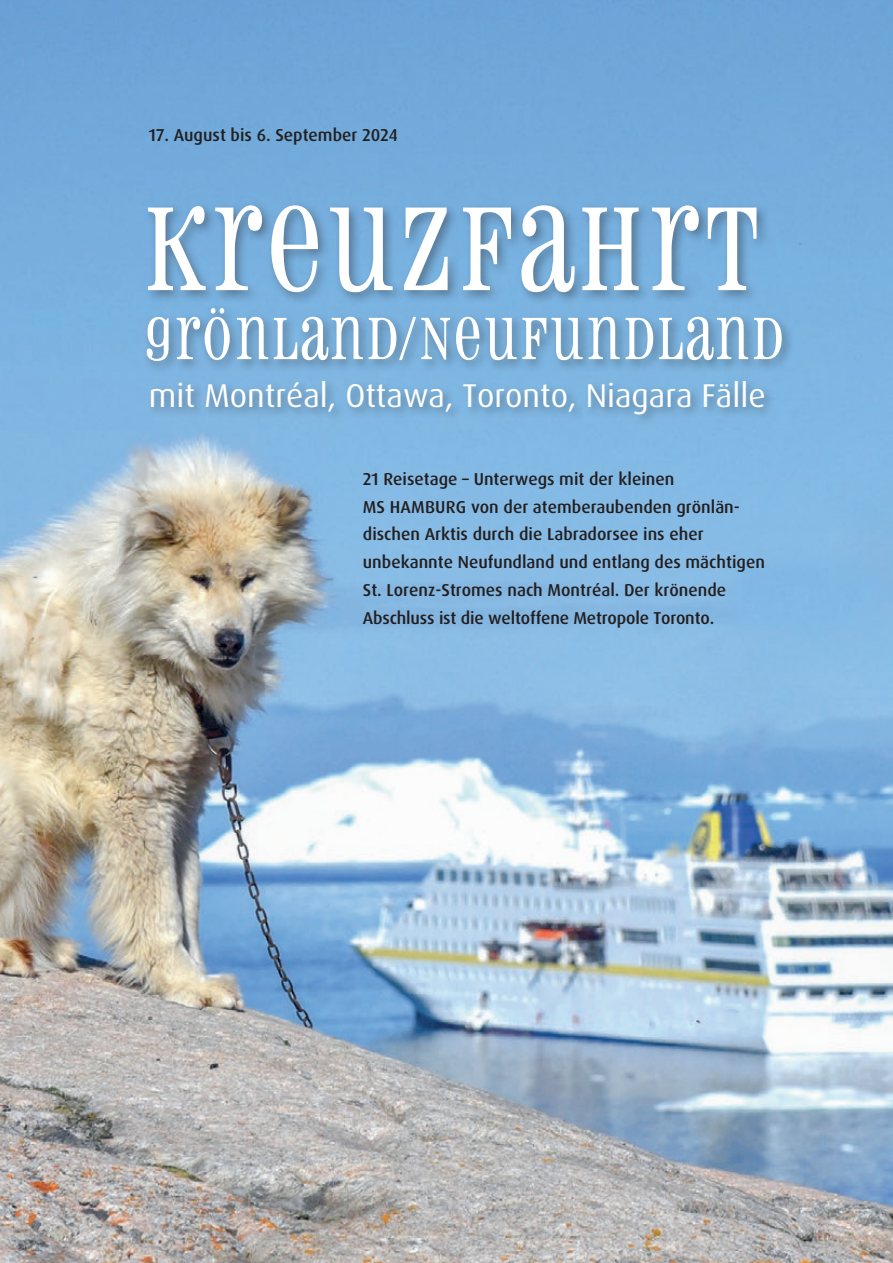
<style>
.page{position:relative;width:893px;height:1263px;background:#fff}
.page>*{position:absolute;margin:0;border:0;box-sizing:border-box;transform-origin:0 0}
.t1{font:120px "Pharmacy";letter-spacing:.075em;color:#fff}
.t2{font:60px "Pharmacy";letter-spacing:.075em;color:#fff}
.t3{font:33px "Dax Pro";color:#fff}
.t4{font:500 17.25px/27.8px "Dax Pro";color:#231f20}
</style>
<div class="page">
<img style="left:0;top:0;width:893px;height:1263px">
<div style="left:142px;top:201px;width:653px;height:173px;background:#231f20;opacity:.4"></div>
<div style="left:147px;top:377px;width:629px;height:49px;background:#231f20;opacity:.4"></div>
<p class="t4" style="left:149px;top:121px;width:251px">17. August bis 6. September 2024</p>
<h1 class="t1" style="left:145px;top:170px;width:610px">KREUZFAHRT</h1>
<h2 class="t2" style="left:145px;top:299px;width:638px">GRÖNLAND/NEUFUNDLAND</h2>
<h3 class="t3" style="left:149px;top:374px;width:618px">mit Montréal, Ottawa, Toronto, Niagara Fälle</h3>
<p class="t4" style="left:363px;top:465px;width:404px">21 Reisetage – Unterwegs mit der kleinen<br>MS HAMBURG von der atemberaubenden grönlän&shy;dischen Arktis durch die Labradorsee ins eher unbekannte Neufundland und entlang des mächtigen St. Lorenz-Stromes nach Montréal. Der krönende Abschluss ist die weltoffene Metropole Toronto.</p>
</div>
